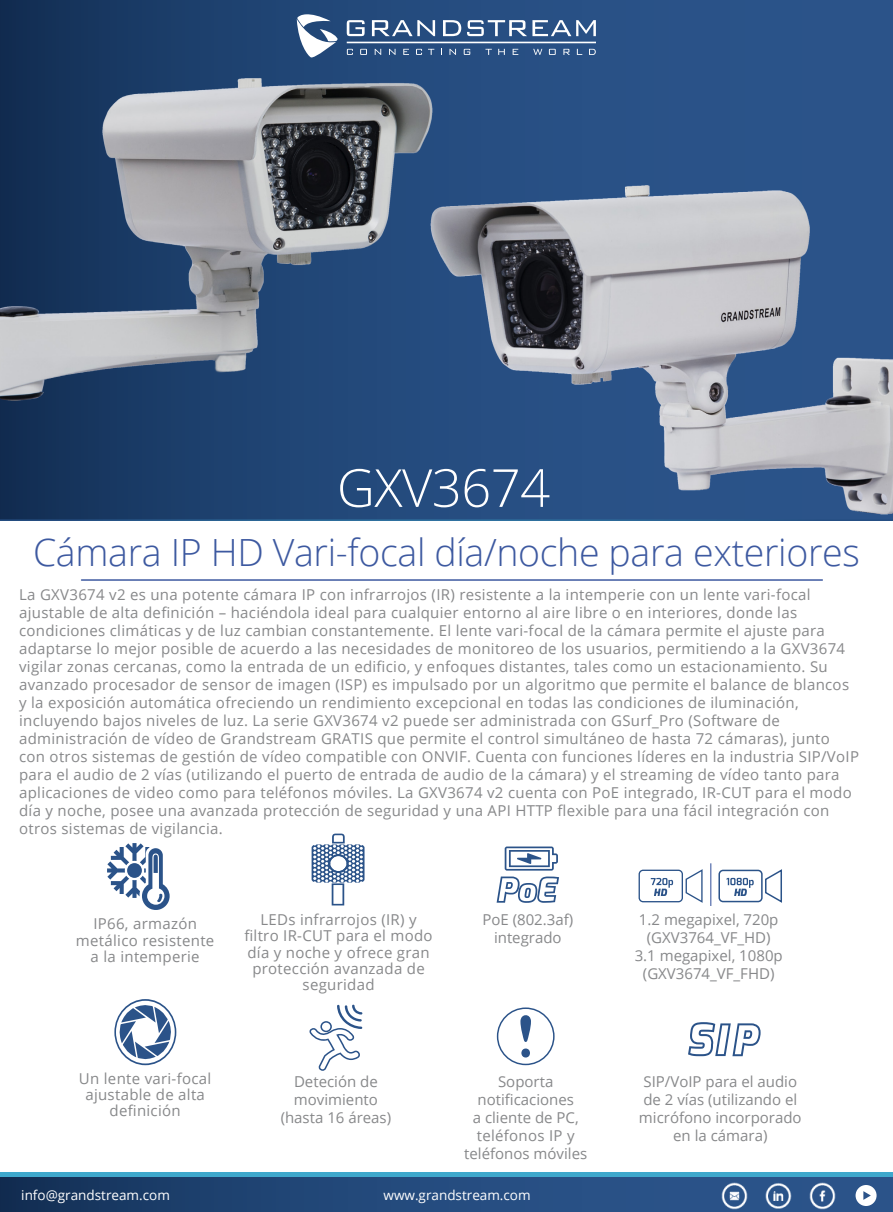
<style>
.page{position:relative;width:893px;height:1212px;background:#fff}
.page>*{position:absolute;margin:0;border:0;box-sizing:border-box;transform-origin:0 0}
.t1{font:300 52.5px "Open Sans";letter-spacing:-.01em;color:#fff}
.t2{font:300 37.5px "Open Sans";letter-spacing:-.01em;color:#3d59a0}
.t3{font:15px/18px "Open Sans";letter-spacing:.02em;color:#87888a;text-align:center}
.t4{font:15px/18px "Open Sans";color:#87888a;text-align:center}
.t5{font:13.5px "Open Sans";color:#fff}
</style>
<div class="page">
<svg style="left:0;top:477px;width:406px;height:44px;background:#1c3f6b"></svg>
<div style="left:0;top:1176px;width:893px;height:36px;background:linear-gradient(to right,#16365f,#305b94)"></div>
<hr style="left:0;top:1173px;width:893px;height:4px;background:#3ea8cc">
<img style="left:765px;top:1183px;width:27px;height:26px">
<img style="left:810px;top:1183px;width:26px;height:26px">
<img style="left:721px;top:1183px;width:26px;height:26px">
<div style="left:855px;top:1185px;width:22px;height:21px;background:#fff;border-radius:50%"></div>
<svg style="left:863px;top:1191px;width:8px;height:9px"></svg>
<hr style="left:82px;top:579px;width:740px;height:2px;background:#3d59a0">
<svg style="left:505px;top:846px;width:53px;height:24px"></svg>
<svg style="left:497px;top:876px;width:62px;height:27px"></svg>
<svg style="left:309px;top:1004px;width:53px;height:67px"></svg>
<svg style="left:497px;top:1007px;width:58px;height:58px"></svg>
<svg style="left:688px;top:1022px;width:73px;height:34px"></svg>
<svg style="left:107px;top:843px;width:63px;height:67px"></svg>
<svg style="left:312px;top:833px;width:52px;height:72px"></svg>
<svg style="left:718px;top:869px;width:64px;height:34px"></svg>
<svg style="left:639px;top:869px;width:64px;height:34px"></svg>
<hr style="left:710px;top:863px;width:1px;height:43px;background:#3d59a0">
<svg style="left:114px;top:999px;width:62px;height:66px"></svg>
<img style="left:0;top:0;width:406px;height:477px">
<img style="left:406px;top:0;width:487px;height:521px">
<h1 class="t1" style="left:337px;top:452px;width:215px">GXV3674</h1>
<h2 class="t2" style="left:33px;top:526px;width:828px">Cámara IP HD Vari-focal día/noche para exteriores</h2>
<p class="t3" style="left:19px;top:585px;width:841px;text-align:left">La GXV3674 v2 es una potente cámara IP con infrarrojos (IR) resistente a la intemperie con un lente vari-focal ajustable de alta definición – haciéndola ideal para cualquier entorno al aire libre o en interiores, donde las condiciones climáticas y de luz cambian constantemente. El lente vari-focal de la cámara permite el ajuste para adaptarse lo mejor posible de acuerdo a las necesidades de monitoreo de los usuarios, permitiendo a la GXV3674 vigilar zonas cercanas, como la entrada de un edificio, y enfoques distantes, tales como un estacionamiento. Su avanzado procesador de sensor de imagen (ISP) es impulsado por un algoritmo que permite el balance de blancos y la exposición automática ofreciendo un rendimiento excepcional en todas las condiciones de iluminación, incluyendo bajos niveles de luz. La serie GXV3674 v2 puede ser administrada con GSurf_Pro (Software de administración de vídeo de Grandstream GRATIS que permite el control simultáneo de hasta 72 cámaras), junto con otros sistemas de gestión de vídeo compatible con ONVIF. Cuenta con funciones líderes en la industria SIP/VoIP para el audio de 2 vías (utilizando el puerto de entrada de audio de la cámara) y el streaming de vídeo tanto para aplicaciones de video como para teléfonos móviles. La GXV3674 v2 cuenta con PoE integrado, IR-CUT para el modo día y noche, posee una avanzada protección de seguridad y una API HTTP flexible para una fácil integración con otros sistemas de vigilancia.</p>
<p class="t3" style="left:244px;top:911px;width:190px;line-height:16.2px">LEDs infrarrojos (IR) y filtro IR-CUT para el modo día y noche y ofrece gran protección avanzada de seguridad</p>
<p class="t4" style="left:482px;top:910px;width:92px">PoE (802.3af) integrado</p>
<p class="t3" style="left:76px;top:915px;width:140px;line-height:16.2px">IP66, armazón metálico resistente a la intemperie</p>
<p class="t4" style="left:635px;top:910px;width:150px">1.2 megapixel, 720p (GXV3764_VF_HD)<br>3.1 megapixel, 1080p (GXV3674_VF_FHD)</p>
<p class="t3" style="left:79px;top:1069px;width:134px;line-height:16.2px">Un lente vari-focal ajustable de alta definición</p>
<p class="t4" style="left:281px;top:1072px;width:112px">Deteción de movimiento (hasta 16 áreas)</p>
<p class="t4" style="left:464px;top:1072px;width:125px">Soporta notificaciones<br>a cliente de PC, teléfonos IP y teléfonos móviles</p>
<p class="t4" style="left:639px;top:1072px;width:164px">SIP/VoIP para el audio de 2 vías (utilizando el micrófono incorporado en la cámara)</p>
<p class="t5" style="left:21px;top:1186px;width:150px">info@grandstream.com</p>
<p class="t5" style="left:384px;top:1186px;width:149px">www.grandstream.com</p>
</div>
